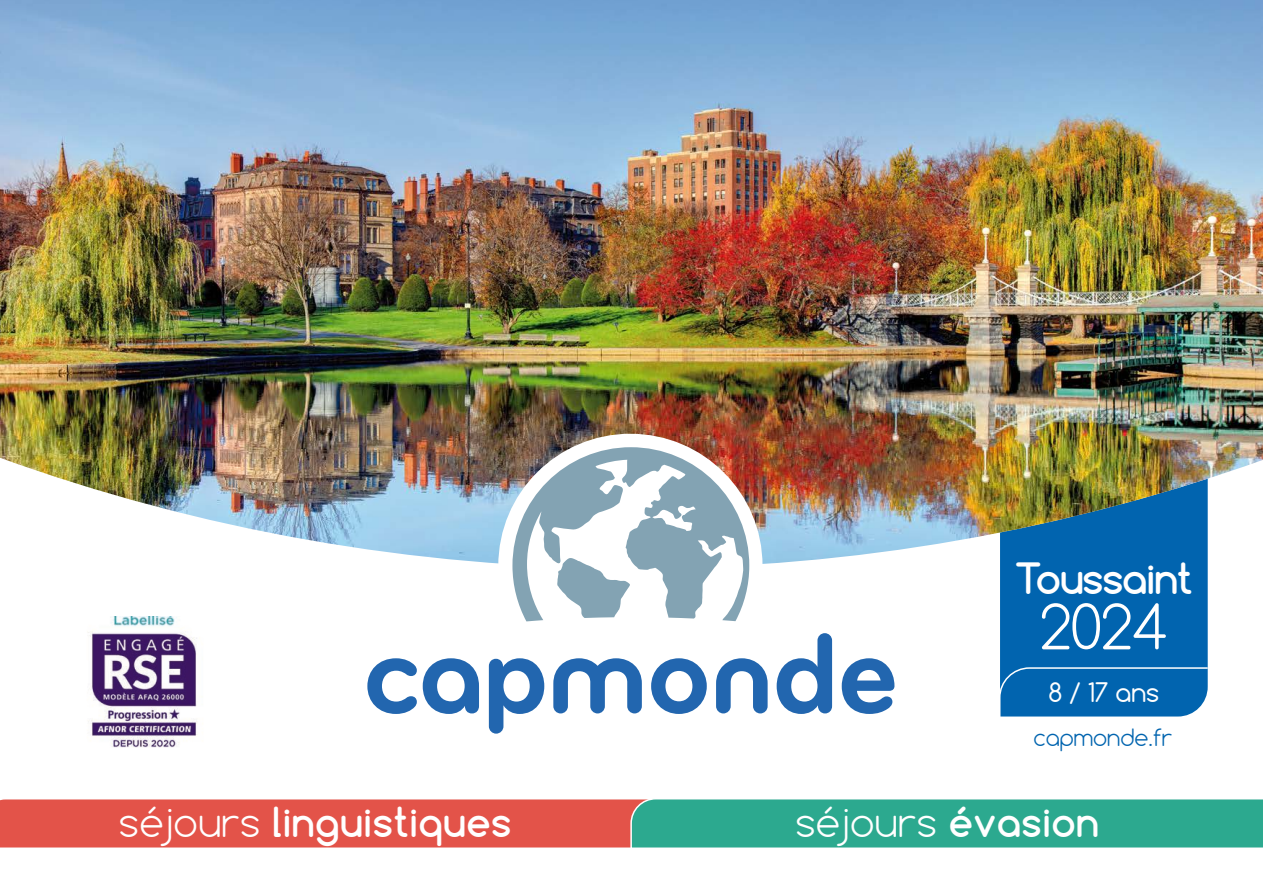
<style>
.page{position:relative;width:1263px;height:893px;background:#fff}
.page>*{position:absolute;margin:0;border:0;box-sizing:border-box;transform-origin:0 0}
.t1{font:300 59.1px "Comfortaa";color:#fff}
.t2{font:700 40.5px "Comfortaa";letter-spacing:-.03em;color:#fff}
.t3{font:700 39px "Comfortaa";letter-spacing:.01em;color:#fff}
.t4{font:300 39px "Comfortaa";letter-spacing:.01em;color:#fff}
.t5{font:25.35px "Comfortaa";color:#fff}
.t6{font:300 22.5px "Comfortaa";color:#0164af}
.s1{font-weight:300}
.s2{font-weight:700}
</style>
<div class="page">
<div style="left:1000px;top:568px;width:208px;height:98px;background:#0164af"></div>
<svg style="left:1000px;top:666px;width:208px;height:51px;background:#106db3"></svg>
<img style="left:0;top:0;width:1263px;height:568px">
<div style="left:498px;top:434px;width:264px;height:264px;background:#fff;border-radius:50%"></div>
<svg style="left:367px;top:633px;width:527px;height:101px"></svg>
<svg style="left:512px;top:447px;width:237px;height:174px"></svg>
<svg style="left:0;top:799px;width:1263px;height:49px;background:#8a806e"></svg>
<img style="left:88px;top:616px;width:110px;height:132px">
<p class="t2" style="left:1015px;top:552px;width:179px">Toussaint</p>
<p class="t1" style="left:1039px;top:589px;width:130px">2024</p>
<p class="t5" style="left:1048px;top:676px;width:112px">8 / 17 ans</p>
<p class="t6" style="left:1033px;top:723px;width:140px">capmonde.fr</p>
<p class="t3" style="left:119px;top:797px;width:394px"><span class="s1">séjours</span> linguistiques</p>
<p class="t4" style="left:795px;top:797px;width:305px">séjours <span class="s2">évasion</span></p>
</div>
